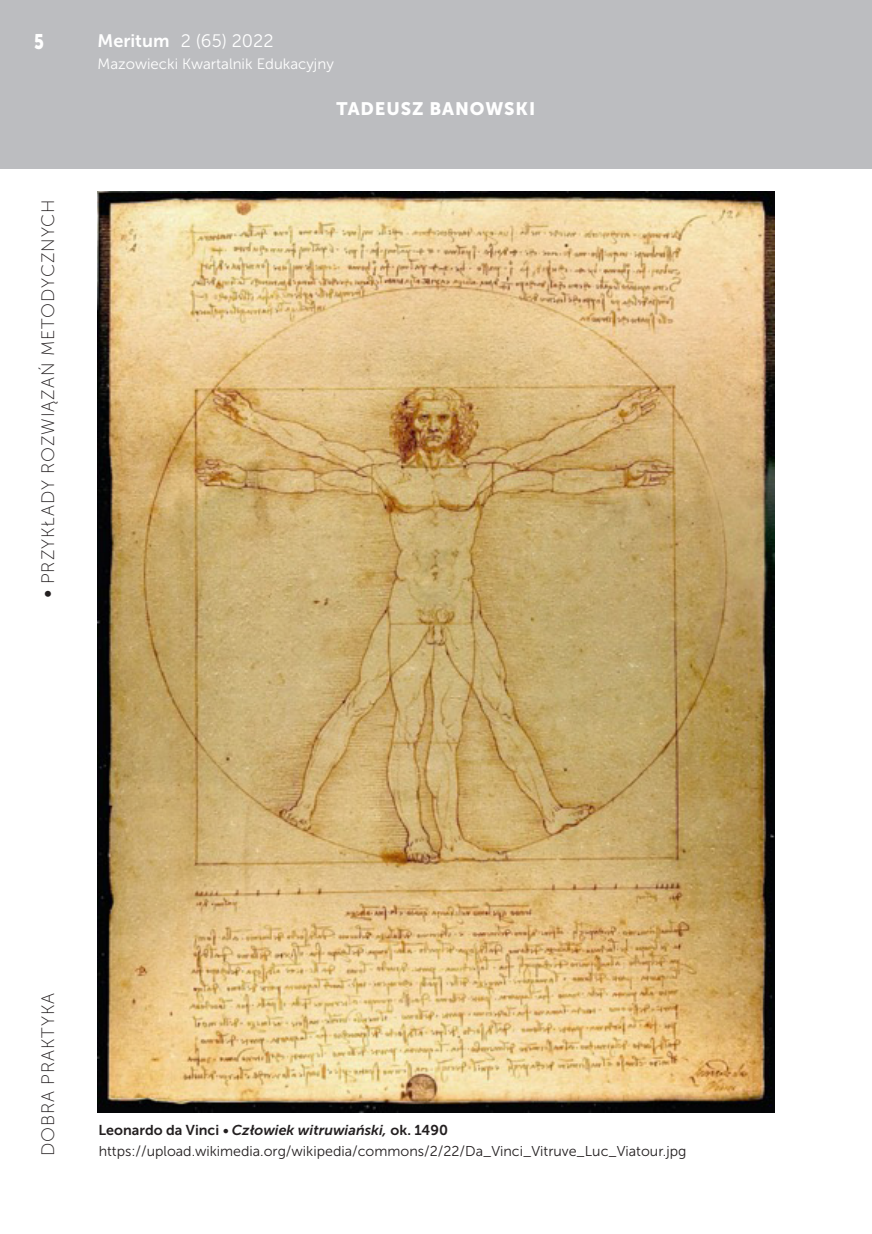
<style>
.page{position:relative;width:872px;height:1234px;background:#fff}
.page>*{position:absolute;margin:0;border:0;box-sizing:border-box;transform-origin:0 0}
.t1{font:21px "Museo Sans 900";color:#fff;scale:.8 1}
.t2{font:18px "Museo Sans 100";letter-spacing:.05em;color:#231f20}
.t3{font:18px "Museo Sans 300";color:#fff}
.t4{font:18px "Museo Sans 900";letter-spacing:.05em;color:#fff}
.t5{font:15px "Museo Sans 300";color:#fff}
.PODSTAWOWY_MERITUM{font:14.25px/21px "Museo Sans 300";color:#231f20}
.s1{font-family:"Museo Sans 700"}
.s2{font-family:"Museo Sans 300";font-size:21px}
.s3{font-family:"Museo Sans 700";font-style:italic;font-size:13.5px}
.s4{font-family:"Museo Sans 700";font-style:italic}
</style>
<div class="page">
<div style="left:0;top:0;width:872px;height:169px;background:#bcbdc0"></div>
<img style="left:98px;top:192px;width:676px;height:919px">
<h1 class="t1" style="left:34px;top:29px;width:14px">5</h1>
<p class="t3" style="left:98px;top:31px;width:177px"><span class="s1">Meritum</span> 2 (65) 2022</p>
<p class="t5" style="left:98px;top:56px;width:238px">Mazowiecki Kwartalnik Edukacyjny</p>
<p class="t2" style="left:38px;top:597px;width:400px;rotate:-90deg"><span class="s2">•</span> PRZYKŁADY ROZWIĄZAŃ METODYCZNYCH</p>
<p class="t4" style="left:336px;top:99px;width:200px">TADEUSZ BANOWSKI</p>
<p class="t2" style="left:38px;top:1156px;width:165px;rotate:-90deg">DOBRA PRAKTYKA</p>
<p class="PODSTAWOWY_MERITUM" style="left:99px;top:1119px;width:589px"><span class="s1">Leonardo da Vinci</span> <span class="s3">•</span> <span class="s4">Człowiek witruwiański,</span> <span class="s1">ok. 1490 </span>https://upload.wikimedia.org/wikipedia/commons/2/22/Da_Vinci_Vitruve_Luc_Viatour.jpg</p>
</div>
